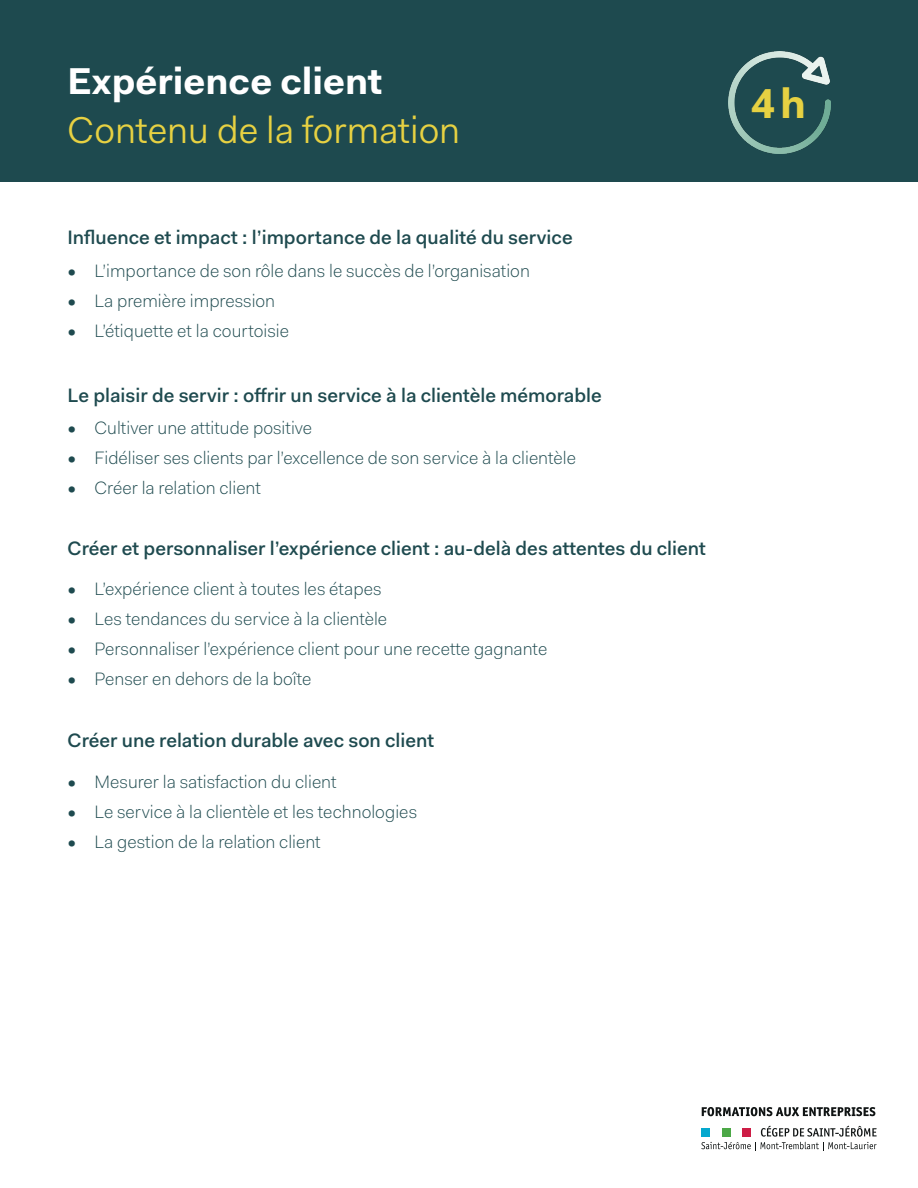
<style>
.page{position:relative;width:918px;height:1188px;background:#fff}
.page>*{position:absolute;margin:0;border:0;box-sizing:border-box;transform-origin:0 0}
.t1{font:700 42px "Fakt Pro";color:#e7d142}
.t2{font:37.5px "Fakt Pro Blond";color:#e7d142}
.t3{font:700 37.5px "Fakt Pro";color:#fff}
.t4{font:500 19.5px "Fakt Pro";color:#1e4a4f}
.t5{font:300 18px "Fakt Pro";color:#1e4a4f}
</style>
<div class="page">
<div style="left:0;top:0;width:918px;height:181px;background:#1e4a4f"></div>
<svg style="left:702px;top:1107px;width:173px;height:9px"></svg>
<svg style="left:701px;top:1126px;width:176px;height:25px"></svg>
<div style="left:743px;top:1128px;width:8px;height:8px;background:#cd1d46"></div>
<div style="left:722px;top:1128px;width:8px;height:8px;background:#4ca847"></div>
<div style="left:701px;top:1128px;width:8px;height:8px;background:#05a8ce"></div>
<img style="left:729px;top:52px;width:102px;height:102px">
<p class="t3" style="left:68px;top:56px;width:316px">Expérience client</p>
<p class="t2" style="left:68px;top:105px;width:394px">Contenu de la formation</p>
<p class="t4" style="left:68px;top:224px;width:507px">Influence et impact : l’importance de la qualité du service</p>
<p class="t5" style="left:68px;top:259px;width:464px">• L’importance de son rôle dans le succès de l’organisation</p>
<p class="t5" style="left:68px;top:289px;width:209px">• La première impression</p>
<p class="t5" style="left:68px;top:319px;width:223px">• L’étiquette et la courtoisie</p>
<p class="t4" style="left:68px;top:382px;width:536px">Le plaisir de servir : offrir un service à la clientèle mémorable</p>
<p class="t5" style="left:68px;top:416px;width:246px">• Cultiver une attitude positive</p>
<p class="t5" style="left:68px;top:446px;width:510px">• Fidéliser ses clients par l’excellence de son service à la clientèle</p>
<p class="t5" style="left:68px;top:476px;width:195px">• Créer la relation client</p>
<p class="t4" style="left:68px;top:535px;width:640px">Créer et personnaliser l’expérience client : au-delà des attentes du client</p>
<p class="t5" style="left:68px;top:577px;width:316px">• L’expérience client à toutes les étapes</p>
<p class="t5" style="left:68px;top:607px;width:321px">• Les tendances du service à la clientèle</p>
<p class="t5" style="left:68px;top:637px;width:481px">• Personnaliser l’expérience client pour une recette gagnante</p>
<p class="t5" style="left:68px;top:667px;width:245px">• Penser en dehors de la boîte</p>
<p class="t4" style="left:68px;top:728px;width:368px">Créer une relation durable avec son client</p>
<p class="t5" style="left:68px;top:770px;width:271px">• Mesurer la satisfaction du client</p>
<p class="t5" style="left:68px;top:800px;width:351px">• Le service à la clientèle et les technologies</p>
<p class="t5" style="left:68px;top:830px;width:255px">• La gestion de la relation client</p>
<p class="t1" style="left:751px;top:75px;width:56px">4h</p>
</div>
